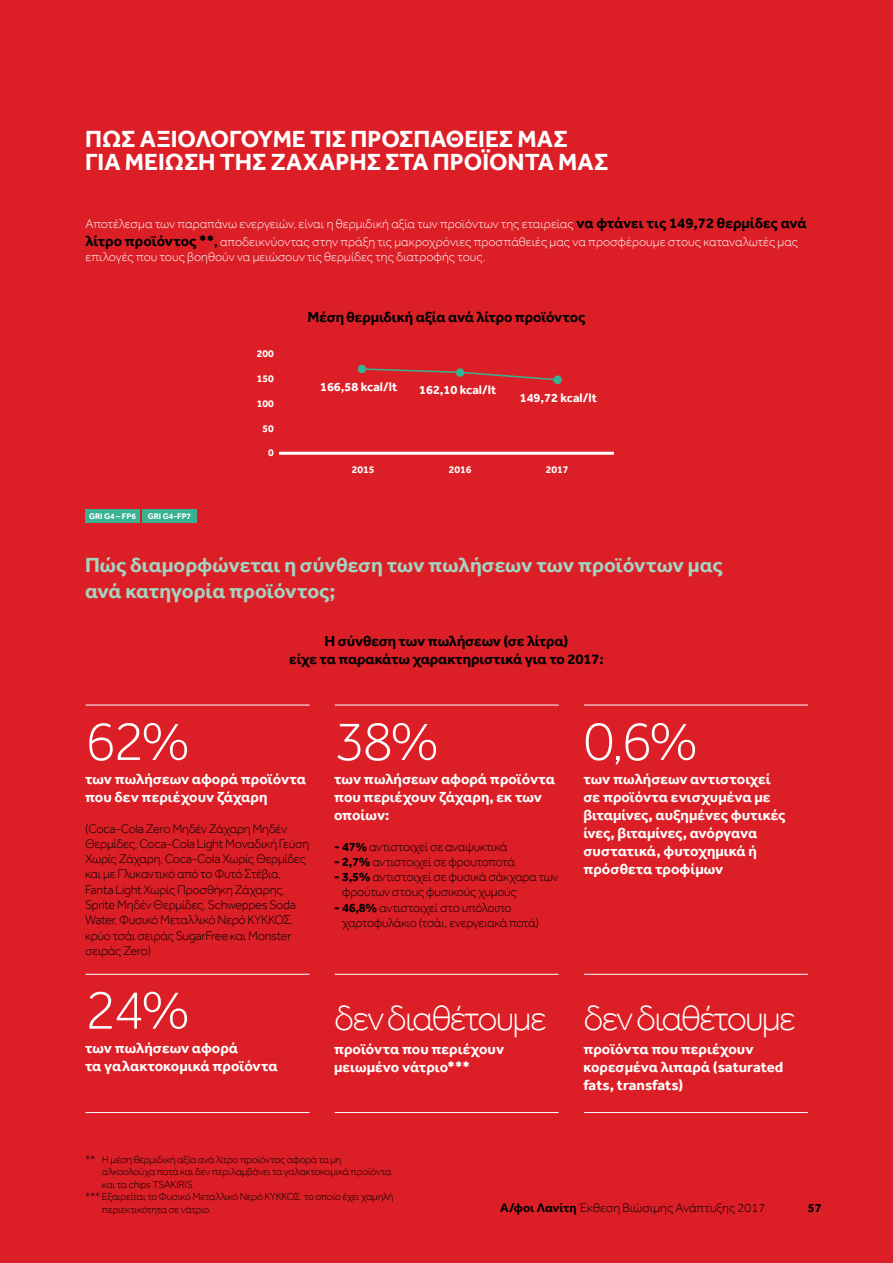
<style>
.page{position:relative;width:893px;height:1263px;background:#dc1f26}
.page>*{position:absolute;margin:0;border:0;box-sizing:border-box;transform-origin:0 0}
.t1{font:300 57px "Effra";color:#fff}
.t2{font:300 36px "Effra";letter-spacing:-.05em;color:#fff}
.t3{font:700 24px/23.2px "Effra";color:#fff}
.t4{font:700 21px/25.2px "Effra";letter-spacing:-.005em;color:#a3d3c1}
.t5{font:700 15px/18px "Effra";color:#fff}
.t6{font:700 15px/18px "Effra";letter-spacing:-.01em;color:#000;text-align:center}
.t7{font:300 12.75px/15.3px "Effra";letter-spacing:-.02em;color:#000}
.t8{font:300 12.75px/18px "Effra";color:#fff}
.t9{font:700 12.75px "Effra";color:#fff}
.t10{font:300 12.75px "Effra";color:#000}
.t11{font:700 12.75px "Effra";color:#000}
.t12{font:300 10.5px "Effra";letter-spacing:-.02em;color:#000}
.t13{font:700 10.5px "Effra";color:#fff}
.t14{font:700 8.4px "Effra";color:#fff}
.s1{font-weight:700;font-size:15px;color:#000}
.s2{font-weight:700;color:#000}
.s3{font-weight:700}
</style>
<div class="page">
<hr style="left:86px;top:705px;width:224px;height:1px;background:#fff">
<hr style="left:335px;top:705px;width:224px;height:1px;background:#fff">
<hr style="left:584px;top:705px;width:224px;height:1px;background:#fff">
<hr style="left:86px;top:974px;width:224px;height:1px;background:#fff">
<hr style="left:86px;top:1112px;width:224px;height:1px;background:#fff">
<hr style="left:335px;top:974px;width:224px;height:1px;background:#fff">
<hr style="left:335px;top:1112px;width:224px;height:1px;background:#fff">
<hr style="left:584px;top:974px;width:224px;height:1px;background:#fff">
<hr style="left:584px;top:1112px;width:224px;height:1px;background:#fff">
<div style="left:85px;top:509px;width:55px;height:14px;background:#39b291"></div>
<div style="left:142px;top:509px;width:55px;height:14px;background:#39b291"></div>
<hr style="left:279px;top:452px;width:335px;height:3px;background:#fff">
<div style="left:358px;top:365px;width:8px;height:8px;background:#39b291;border-radius:50%"></div>
<svg style="left:553px;top:375px;width:9px;height:9px"></svg>
<svg style="left:358px;top:367px;width:202px;height:14px"></svg>
<h3 class="t3" style="left:85px;top:127px;width:18px">Πως</h3>
<h3 class="t3" style="left:140px;top:127px;width:55px">αξιολογού</h3>
<h3 class="t3" style="left:85px;top:127px;width:468px;text-indent:188px">με τις προσπάθειές μας για μείωση της ζάχαρης στα προϊό</h3>
<h3 class="t3" style="left:508px;top:150px;width:86px">ντα μας</h3>
<p class="t8" style="left:86px;top:215px;width:723px">Αποτέλεσμα των παραπάνω ενεργειών, είναι η θερμιδική αξία των προϊόντων της εταιρείας <span class="s1">να φτάνει τις 149,72 θερμίδες ανά λίτρο προϊόντος **</span><span class="s2">,</span> αποδεικνύοντας στην πράξη τις μακροχρόνιες προσπάθειές μας να προσφέρουμε στους καταναλωτές μας</p>
<p class="t8" style="left:86px;top:248px;width:401px">επιλογές που τους βοηθούν να μειώσουν τις θερμίδες της διατροφής τους.</p>
<p class="t14" style="left:89px;top:511px;width:48px">GRI G4 – FP6</p>
<p class="t14" style="left:148px;top:511px;width:45px">GRI G4-FP7</p>
<p class="t13" style="left:257px;top:347px;width:19px">200</p>
<p class="t13" style="left:257px;top:372px;width:19px">150</p>
<p class="t13" style="left:257px;top:397px;width:19px">100</p>
<p class="t13" style="left:263px;top:422px;width:13px">50</p>
<p class="t13" style="left:268px;top:446px;width:7px">0</p>
<p class="t6" style="left:308px;top:307px;width:279px">Μέση θερμιδική αξία ανά λίτρο προϊόντος</p>
<p class="t9" style="left:320px;top:379px;width:79px">166,58 kcal/lt</p>
<p class="t9" style="left:419px;top:382px;width:79px">162,10 kcal/lt</p>
<p class="t9" style="left:520px;top:390px;width:79px">149,72 kcal/lt</p>
<p class="t13" style="left:352px;top:463px;width:24px">2015</p>
<p class="t13" style="left:449px;top:463px;width:24px">2016</p>
<p class="t13" style="left:546px;top:463px;width:24px">2017</p>
<h3 class="t4" style="left:85px;top:552px;width:639px">Πώς διαμορφώνεται η σύνθεση των πωλήσεων των προϊόντων μας ανά κατηγορία προϊόντος;</h3>
<p class="t6" style="left:289px;top:632px;width:316px">Η σύνθεση των πωλήσεων (σε λίτρα)<br>είχε τα παρακάτω χαρακτηριστικά για το 2017:</p>
<h1 class="t1" style="left:85px;top:709px;width:106px">62%</h1>
<p class="t5" style="left:85px;top:770px;width:223px">των πωλήσεων αφορά προϊόντα που δεν περιέχουν ζάχαρη</p>
<p class="t7" style="left:85px;top:820px;width:226px">(Coca-Cola Zero Μηδέν Ζάχαρη Μηδέν Θερμίδες, Coca-Cola Light Μοναδική Γεύση Χωρίς Ζάχαρη, Coca-Cola Χωρίς Θερμίδες και με Γλυκαντικό από το Φυτό Στέβια, Fanta Light Χωρίς Προσθήκη Ζάχαρης, Sprite Μηδέν Θερμίδες, Schweppes Soda Water, Φυσικό Μεταλλικό Νερό ΚΥΚΚΟΣ, κρύο τσάι σειράς SugarFree και Monster σειράς Zero)</p>
<h1 class="t1" style="left:85px;top:977px;width:106px">24%</h1>
<p class="t5" style="left:85px;top:1038px;width:194px">των πωλήσεων αφορά<br>τα γαλακτοκομικά προϊόντα</p>
<h1 class="t1" style="left:334px;top:709px;width:106px">38%</h1>
<p class="t5" style="left:334px;top:770px;width:223px">των πωλήσεων αφορά προϊόντα που περιέχουν ζάχαρη, εκ των οποίων:</p>
<p class="t7" style="left:334px;top:838px;width:175px"><span class="s3">- 47%</span> αντιστοιχεί σε αναψυκτικά</p>
<p class="t7" style="left:334px;top:854px;width:182px"><span class="s3">- 2,7%</span> αντιστοιχεί σε φρουτοποτά</p>
<p class="t7" style="left:342px;top:869px;width:218px;text-indent:-8px"><span class="s3">- 3,5%</span> αντιστοιχεί σε φυσικά σάκχαρα των φρούτων στους φυσικούς χυμούς</p>
<p class="t7" style="left:342px;top:900px;width:199px;text-indent:-8px"><span class="s3">- 46,8%</span> αντιστοιχεί στο υπόλοιπο χαρτοφυλάκιο (τσάι, ενεργειακά ποτά)</p>
<h1 class="t1" style="left:583px;top:709px;width:115px">0,6%</h1>
<p class="t5" style="left:583px;top:770px;width:204px">των πωλήσεων αντιστοιχεί σε προϊόντα ενισχυμένα με βιταμίνες, αυξημένες φυτικές ίνες, βιταμίνες, ανόργανα συστατικά, φυτοχημικά ή πρόσθετα τροφίμων</p>
<h2 class="t2" style="left:334px;top:998px;width:214px">δεν διαθέτουμε</h2>
<p class="t5" style="left:334px;top:1040px;width:172px">προϊόντα που περιέχουν μειωμένο νάτριο***</p>
<h2 class="t2" style="left:583px;top:998px;width:214px">δεν διαθέτουμε</h2>
<p class="t5" style="left:583px;top:1040px;width:201px">προϊόντα που περιέχουν κορεσμένα λιπαρά (saturated fats, transfats)</p>
<p class="t12" style="left:85px;top:1153px;width:258px">** H μέση θερμιδική αξία ανά λίτρο προϊόντος αφορά τα μη</p>
<p class="t12" style="left:102px;top:1166px;width:291px">αλκοολούχα ποτά και δεν περιλαμβάνει τα γαλακτοκομικά προϊόντα</p>
<p class="t12" style="left:102px;top:1178px;width:94px">και τα chips TSAKIRIS.</p>
<p class="t12" style="left:85px;top:1191px;width:310px">*** Εξαιρείται το Φυσικό Μεταλλικό Νερό ΚΥΚΚΟΣ, το οποίο έχει χαμηλή</p>
<p class="t12" style="left:102px;top:1203px;width:111px">περιεκτικότητα σε νάτριο.</p>
<p class="t10" style="left:500px;top:1201px;width:267px"><span class="s3">Α/φοι Λανίτη</span> Έκθεση Βιώσιμης Ανάπτυξης 2017</p>
<p class="t11" style="left:808px;top:1200px;width:15px">57</p>
</div>
